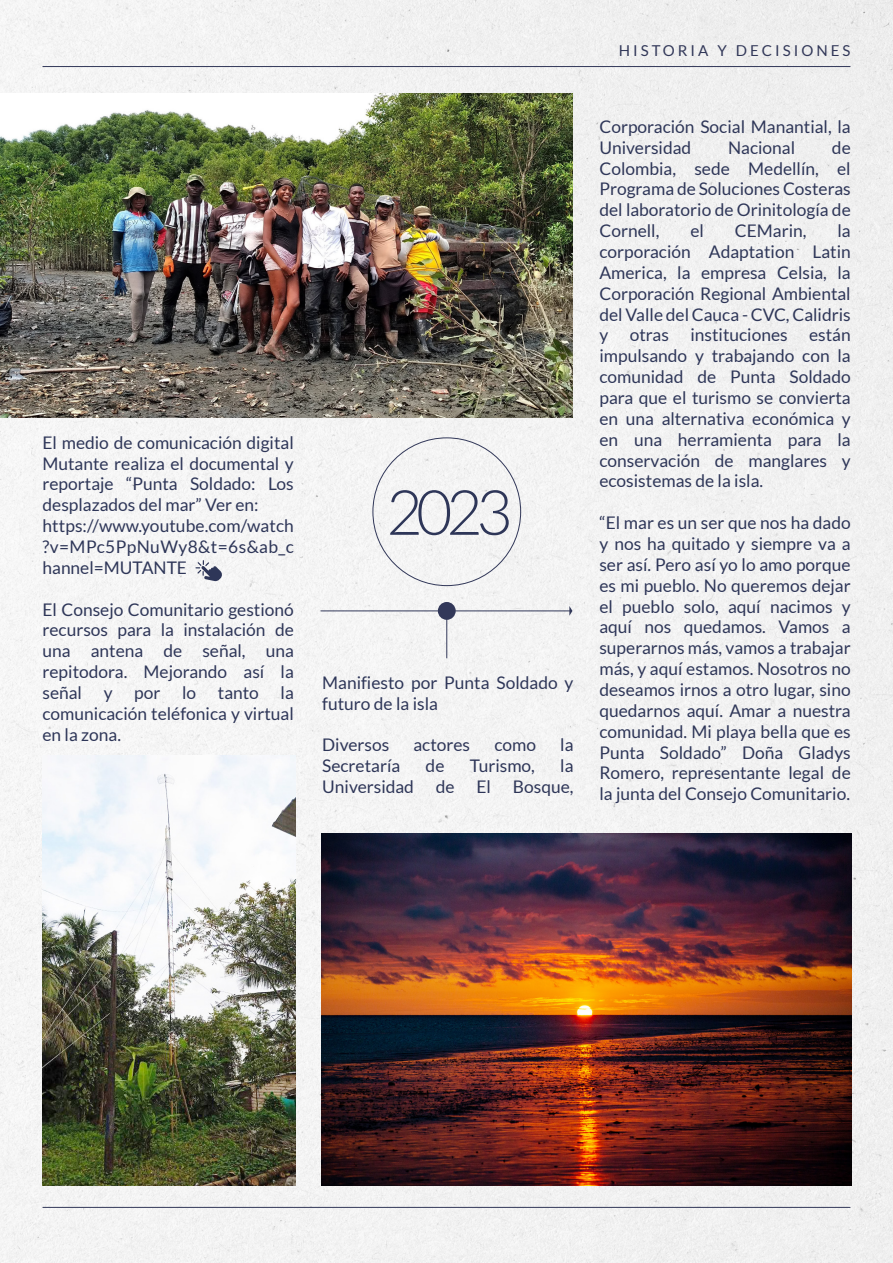
<style>
.page{position:relative;width:893px;height:1263px;background:#fff}
.page>*{position:absolute;margin:0;border:0;box-sizing:border-box;transform-origin:0 0}
.t1{font:300 62.4px "Lato";color:#2e3658}
.t2{font:17.4px/20.9px "Lato";color:#2e3658;text-align:justify}
.t3{font:15px "Lato";letter-spacing:.2em;color:#323859}
</style>
<div class="page">
<div style="left:0;top:0;width:893px;height:1262px;background:#f3f3f3"></div>
<hr style="left:43px;top:66px;width:807px;height:1px;background:#323859">
<hr style="left:321px;top:610px;width:249px;height:1px;background:#323859">
<svg style="left:569px;top:606px;width:3px;height:10px"></svg>
<div style="left:438px;top:602px;width:18px;height:18px;background:#323859;border-radius:50%"></div>
<hr style="left:446px;top:611px;width:1px;height:47px;background:#323859">
<hr style="left:43px;top:1207px;width:807px;height:1px;background:#323859">
<img style="left:43px;top:756px;width:252px;height:430px">
<img style="left:322px;top:833px;width:529px;height:353px">
<img style="left:0;top:93px;width:572px;height:325px">
<svg style="left:195px;top:560px;width:27px;height:21px"></svg>
<p class="t2" style="left:43px;top:432px;width:253px;text-align:left">El medio de comunicación digital<br>Mutante realiza el documental y reportaje “Punta Soldado: Los desplazados del mar” Ver en: https://www.youtube.com/watch ?v=MPc5PpNuWy8&amp;t=6s&amp;ab_c hannel=MUTANTE</p>
<p class="t2" style="left:43px;top:599px;width:253px">El Consejo Comunitario gestionó recursos para la instalación de una antena de señal, una repitodora. Mejorando así la señal y por lo tanto la comunicación teléfonica y virtual en la zona.</p>
<h1 class="t1" style="left:386px;top:479px;width:128px">2023</h1>
<p class="t2" style="left:322px;top:672px;width:253px">Manifiesto por Punta Soldado y futuro de la isla</p>
<p class="t2" style="left:322px;top:734px;width:69px">Diversos</p>
<p class="t2" style="left:413px;top:734px;width:58px">actores</p>
<p class="t2" style="left:494px;top:734px;width:43px">como</p>
<p class="t2" style="left:560px;top:734px;width:15px">la</p>
<p class="t2" style="left:322px;top:755px;width:80px">Secretaría</p>
<p class="t2" style="left:426px;top:755px;width:20px">de</p>
<p class="t2" style="left:470px;top:755px;width:67px">Turismo,</p>
<p class="t2" style="left:560px;top:755px;width:15px">la</p>
<p class="t2" style="left:322px;top:776px;width:93px">Universidad</p>
<p class="t2" style="left:436px;top:776px;width:20px">de</p>
<p class="t2" style="left:477px;top:776px;width:16px">El</p>
<p class="t2" style="left:513px;top:776px;width:62px">Bosque,</p>
<p class="t3" style="left:619px;top:42px;width:233px">HISTORIA Y DECISIONES</p>
<p class="t2" style="left:599px;top:116px;width:253px">Corporación Social Manantial, la<br>Universidad</p>
<p class="t2" style="left:599px;top:137px;width:253px;text-indent:233px">de Colombia, sede Medellín, el Programa de Soluciones Costeras del laboratorio de Orinitología de Cornell,</p>
<p class="t2" style="left:728px;top:137px;width:69px">Nacional</p>
<p class="t2" style="left:599px;top:220px;width:253px;text-indent:238px">la corporación Adaptation Latin America, la empresa Celsia, la Corporación Regional Ambiental del Valle del Cauca - CVC, Calidris y otras instituciones están impulsando y trabajando con la comunidad de Punta Soldado para que el turismo se convierta en una alternativa económica y en una herramienta para la conservación de manglares y ecosistemas de la isla.</p>
<p class="t2" style="left:599px;top:512px;width:253px">“El mar es un ser que nos ha dado y nos ha quitado y siempre va a ser así. Pero así yo lo amo porque es mi pueblo. No queremos dejar el pueblo solo, aquí nacimos y aquí nos quedamos. Vamos a superarnos más, vamos a trabajar más, y aquí estamos. Nosotros no deseamos irnos a otro lugar, sino quedarnos aquí. Amar a nuestra comunidad. Mi playa bella que es Punta Soldado” Doña Gladys Romero, representante legal de la junta del Consejo Comunitario.</p>
<p class="t2" style="left:690px;top:220px;width:15px">el</p>
<p class="t2" style="left:735px;top:220px;width:73px">CEMarin,</p>
</div>
